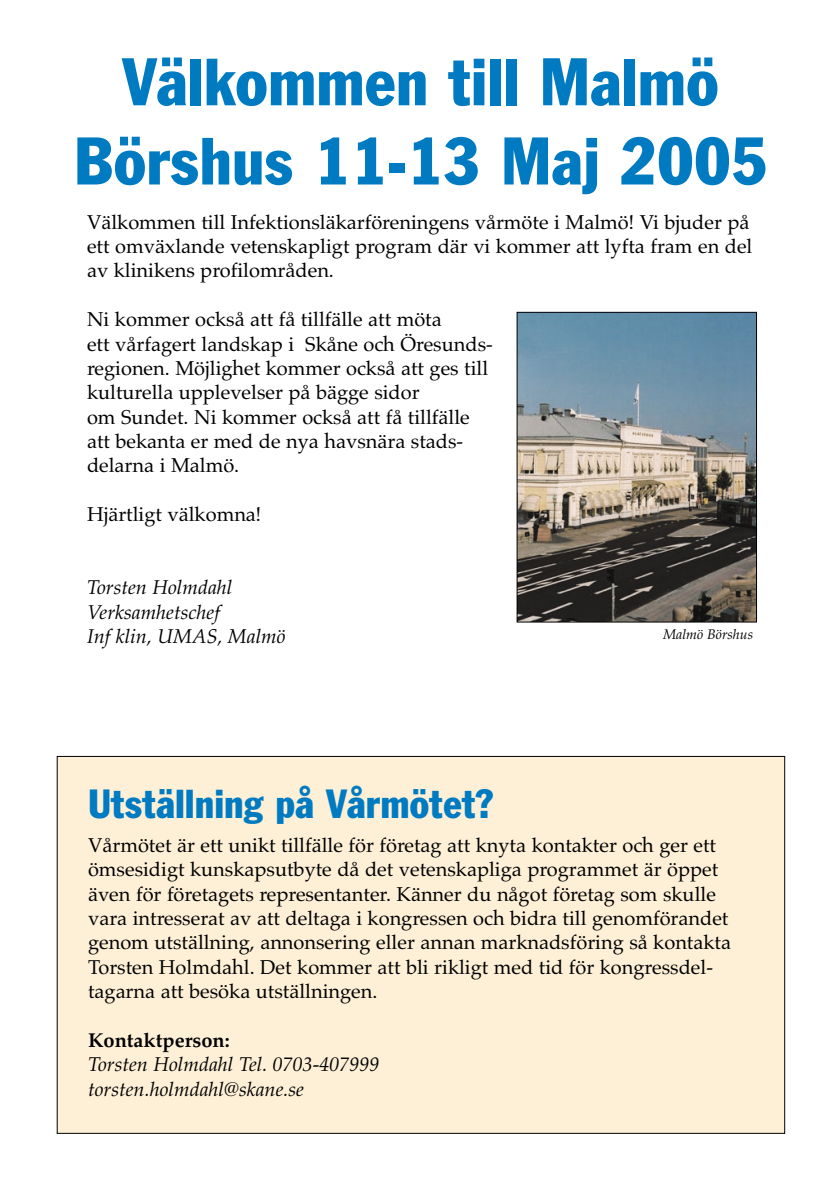
<style>
.page{position:relative;width:840px;height:1190px;background:#fff}
.page>*{position:absolute;margin:0;border:0;box-sizing:border-box;transform-origin:0 0}
.t1{font:condensed 66px/79.2px "Franklin Gothic BT";color:#007bc2;text-align:center}
.t2{font:condensed 40px "Franklin Gothic BT";color:#007bc2}
.t3{font:20px/24.4px "Palatino";color:#000}
.t4{font:italic 20px/24.4px "Palatino";color:#000}
.t5{font:700 20px "Palatino";color:#000}
.t6{font:italic 14px "Palatino";color:#000}
</style>
<div class="page">
<div style="left:58px;top:757px;width:726px;height:376px;background:#fef0d7"></div>
<img style="left:519px;top:314px;width:236px;height:307px">
<div style="left:517px;top:312px;width:240px;height:311px;border:1px solid #000"></div>
<h1 class="t1" style="left:74px;top:50px;width:695px">Välkommen till Malmö<br>Börshus 11-13 Maj 2005</h1>
<p class="t3" style="left:87px;top:212px;width:667px">Välkommen till Infektionsläkarföreningens vårmöte i Malmö! Vi bjuder på ett omväxlande vetenskapligt program där vi kommer att lyfta fram en del av klinikens profilområden.</p>
<p class="t3" style="left:87px;top:309px;width:407px">Ni kommer också att få tillfälle att möta<br>ett vårfagert landskap i Skåne och Öresunds&shy;regionen. Möjlighet kommer också att ges till kulturella upplevelser på bägge sidor<br>om Sundet. Ni kommer också att få tillfälle att bekanta er med de nya havsnära stads&shy;delarna i Malmö.</p>
<p class="t3" style="left:87px;top:504px;width:176px">Hjärtligt välkomna!</p>
<p class="t4" style="left:87px;top:578px;width:200px">Torsten Holmdahl<br>Verksamhetschef<br>Inf klin, UMAS, Malmö</p>
<p class="t6" style="left:663px;top:629px;width:92px">Malmö Börshus</p>
<h2 class="t2" style="left:88px;top:789px;width:407px">Utställning på Vårmötet?</h2>
<p class="t3" style="left:88px;top:835px;width:645px">Vårmötet är ett unikt tillfälle för företag att knyta kontakter och ger ett ömsesidigt kunskapsutbyte då det vetenskapliga programmet är öppet även för företagets representanter. Känner du något företag som skulle vara intresserat av att deltaga i kongressen och bidra till genomförandet genom utställning, annonsering eller annan marknadsföring så kontakta Torsten Holmdahl. Det kommer att bli rikligt med tid för kongressdel&shy;tagarna att besöka utställningen.</p>
<p class="t5" style="left:88px;top:1032px;width:143px">Kontaktperson:</p>
<p class="t4" style="left:88px;top:1055px;width:293px">Torsten Holmdahl Tel. 0703-407999 torsten.holmdahl@skane.se</p>
</div>
